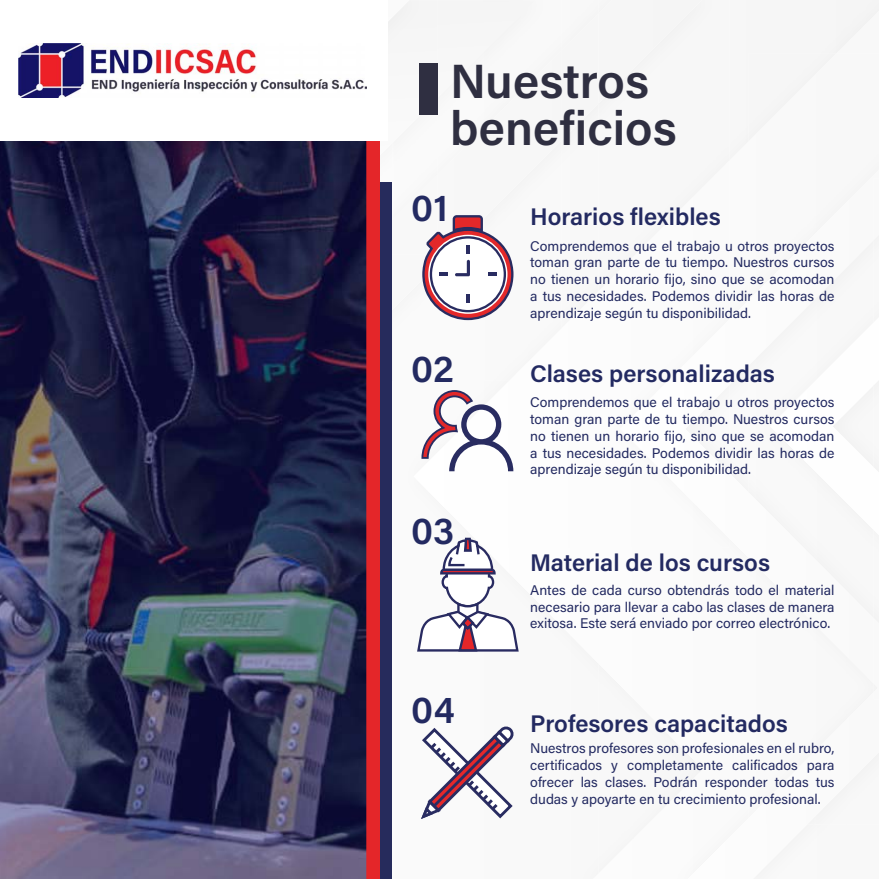
<style>
.page{position:relative;width:879px;height:879px;background:#fff}
.page>*{position:absolute;margin:0;border:0;box-sizing:border-box;transform-origin:0 0}
.t1{font:600 48px/47px "Acumin Pro";color:#2f2f41}
.t2{font:600 38px "Acumin Pro";letter-spacing:.005em;color:#232a61}
.t3{font:600 24px "Acumin Pro";color:#232a61}
.t4{font:14px/16.8px "Acumin Pro";color:#232a61;text-align:justify}
</style>
<div class="page">
<div style="left:562px;top:16px;width:36px;height:125px;background:#f6f6f6"></div>
<svg style="left:437px;top:2px;width:96px;height:96px"></svg>
<img style="left:379px;top:156px;width:1px;height:26px">
<img style="left:379px;top:2px;width:40px;height:154px">
<svg style="left:388px;top:2px;width:21px;height:20px"></svg>
<div style="left:599px;top:2px;width:103px;height:102px;background:#f6f6f6"></div>
<svg style="left:620px;top:300px;width:187px;height:577px"></svg>
<div style="left:748px;top:53px;width:33px;height:56px;background:#f6f6f6"></div>
<img style="left:748px;top:169px;width:131px;height:655px">
<svg style="left:770px;top:323px;width:103px;height:207px"></svg>
<img style="left:873px;top:240px;width:6px;height:77px">
<img style="left:873px;top:178px;width:6px;height:62px">
<img style="left:873px;top:535px;width:6px;height:83px">
<img style="left:873px;top:618px;width:6px;height:81px">
<img style="left:873px;top:317px;width:6px;height:218px">
<div style="left:366px;top:182px;width:26px;height:697px;background:linear-gradient(to bottom,#262b5c,#262b5c)"></div>
<div style="left:366px;top:0;width:13px;height:879px;background:#e42629"></div>
<img style="left:0;top:141px;width:366px;height:738px">
<div style="left:0;top:0;width:388px;height:140px;background:#fff"></div>
<img style="left:18px;top:43px;width:348px;height:54px">
<svg style="left:422px;top:214px;width:92px;height:107px"></svg>
<svg style="left:421px;top:390px;width:92px;height:81px"></svg>
<svg style="left:421px;top:726px;width:93px;height:93px"></svg>
<svg style="left:417px;top:537px;width:102px;height:115px"></svg>
<div style="left:419px;top:63px;width:18px;height:52px;background:#2f2f41"></div>
<h1 class="t1" style="left:450px;top:55px;width:228px">Nuestros beneficios</h1>
<h2 class="t2" style="left:411px;top:181px;width:38px">01</h2>
<h3 class="t3" style="left:530px;top:200px;width:192px">Horarios flexibles</h3>
<p class="t4" style="left:530px;top:237px;width:306px">Comprendemos que el trabajo u otros proyectos toman gran parte de tu tiempo. Nuestros cursos no tienen un horario fijo, sino que se acomodan a tus necesidades. Podemos dividir las horas de aprendizaje según tu disponibilidad.</p>
<h2 class="t2" style="left:411px;top:342px;width:44px">02</h2>
<h2 class="t2" style="left:411px;top:504px;width:45px">03</h2>
<h2 class="t2" style="left:411px;top:683px;width:45px">04</h2>
<h3 class="t3" style="left:530px;top:357px;width:246px">Clases personalizadas</h3>
<p class="t4" style="left:530px;top:393px;width:306px">Comprendemos que el trabajo u otros proyectos toman gran parte de tu tiempo. Nuestros cursos no tienen un horario fijo, sino que se acomodan a tus necesidades. Podemos dividir las horas de aprendizaje según tu disponibilidad.</p>
<h3 class="t3" style="left:530px;top:546px;width:241px">Material de los cursos</h3>
<p class="t4" style="left:530px;top:581px;width:306px">Antes de cada curso obtendrás todo el material necesario para llevar a cabo las clases de manera exitosa. Este será enviado por correo electrónico.</p>
<h3 class="t3" style="left:530px;top:707px;width:259px">Profesores capacitados</h3>
<p class="t4" style="left:530px;top:739px;width:306px">Nuestros profesores son profesionales en el rubro, certificados y completamente calificados para ofrecer las clases. Podrán responder todas tus dudas y apoyarte en tu crecimiento profesional.</p>
</div>
